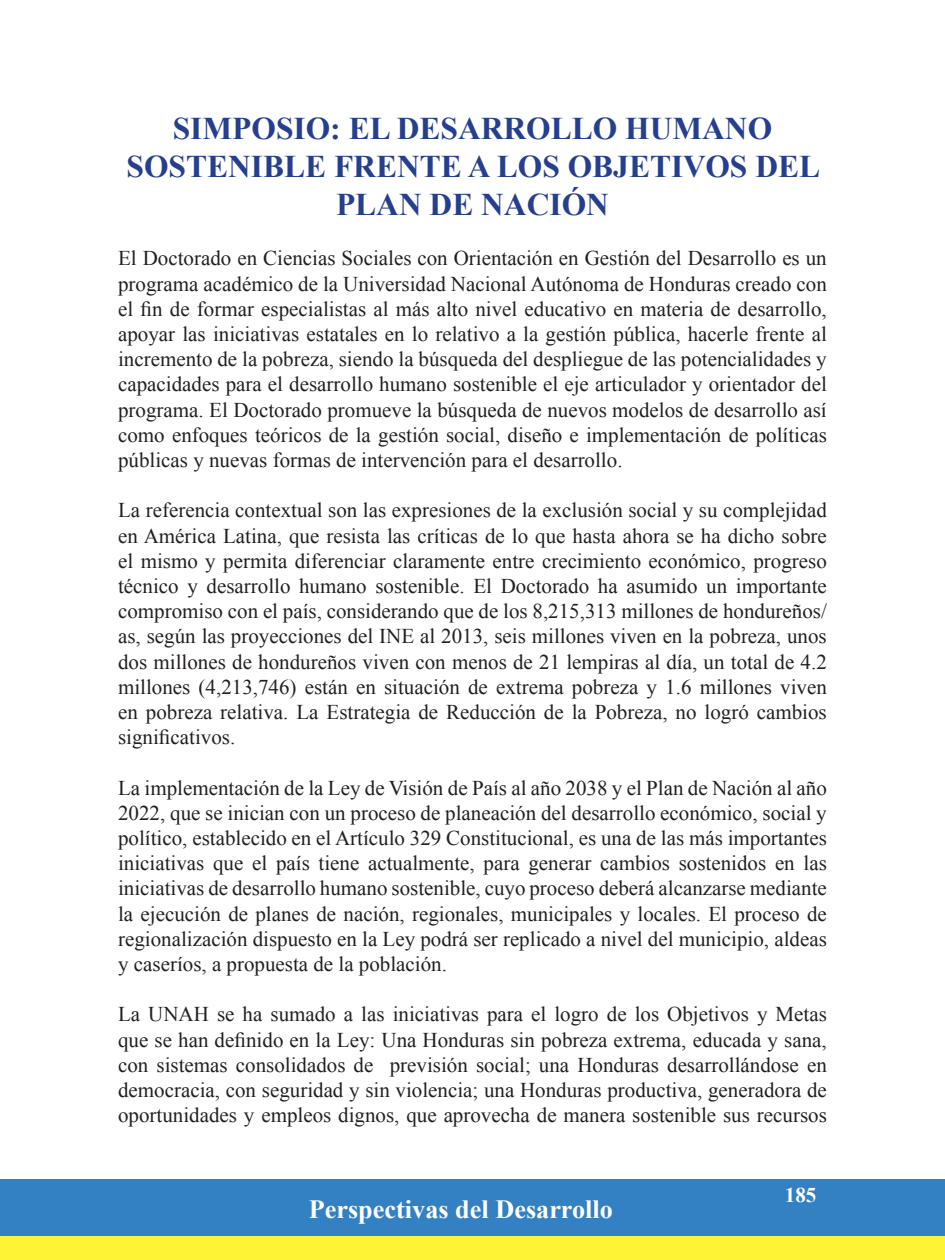
<style>
.page{position:relative;width:945px;height:1260px;background:#fff}
.page>*{position:absolute;margin:0;border:0;box-sizing:border-box;transform-origin:0 0}
.t1{font:700 31.5px/37.8px "Times New Roman";color:#253f8e;text-align:center}
.t2{font:700 26.25px "Times New Roman";color:#fff}
.t3{font:21px/25.2px "Times New Roman";color:#231f20;text-align:justify}
.t4{font:700 21px "Times New Roman";color:#fff}
</style>
<div class="page">
<div style="left:0;top:1179px;width:945px;height:81px;background:#3380c3"></div>
<div style="left:0;top:1236px;width:945px;height:24px;background:#fff335"></div>
<h1 class="t1" style="left:127px;top:109px;width:695px">SIMPOSIO: EL DESARROLLO HUMANO<br>SOSTENIBLE FRENTE A LOS OBJETIVOS DEL<br>PLAN DE NACIÓN</h1>
<p class="t3" style="left:118px;top:245px;width:710px">El Doctorado en Ciencias Sociales con Orientación en Gestión del Desarrollo es un programa académico de la Universidad Nacional Autónoma de Honduras creado con el fin de formar especialistas al más alto nivel educativo en materia de desarrollo, apoyar las iniciativas estatales en lo relativo a la gestión pública, hacerle frente al incremento de la pobreza, siendo la búsqueda del despliegue de las potencialidades y capacidades para el desarrollo humano sostenible el eje articulador y orientador del programa. El Doctorado promueve la búsqueda de nuevos modelos de desarrollo así como enfoques teóricos de la gestión social, diseño e implementación de políticas públicas y nuevas formas de intervención para el desarrollo.</p>
<p class="t3" style="left:118px;top:497px;width:710px">La referencia contextual son las expresiones de la exclusión social y su complejidad en América Latina, que resista las críticas de lo que hasta ahora se ha dicho sobre el mismo y permita diferenciar claramente entre crecimiento económico, progreso técnico y desarrollo humano sostenible. El Doctorado ha asumido un importante compromiso con el país, considerando que de los 8,215,313 millones de hondureños/ as, según las proyecciones del INE al 2013, seis millones viven en la pobreza, unos dos millones de hondureños viven con menos de 21 lempiras al día, un total de 4.2 millones (4,213,746) están en situación de extrema pobreza y 1.6 millones viven en pobreza relativa. La Estrategia de Reducción de la Pobreza, no logró cambios significativos.</p>
<p class="t3" style="left:118px;top:774px;width:710px">La implementación de la Ley de Visión de País al año 2038 y el Plan de Nación al año 2022, que se inician con un proceso de planeación del desarrollo económico, social y político, establecido en el Artículo 329 Constitucional, es una de las más importantes iniciativas que el país tiene actualmente, para generar cambios sostenidos en las iniciativas de desarrollo humano sostenible, cuyo proceso deberá alcanzarse mediante la ejecución de planes de nación, regionales, municipales y locales. El proceso de regionalización dispuesto en la Ley podrá ser replicado a nivel del municipio, aldeas y caseríos, a propuesta de la población.</p>
<p class="t3" style="left:118px;top:1001px;width:710px">La UNAH se ha sumado a las iniciativas para el logro de los Objetivos y Metas que se han definido en la Ley: Una Honduras sin pobreza extrema, educada y sana, con sistemas consolidados de previsión social; una Honduras desarrollándose en democracia, con seguridad y sin violencia; una Honduras productiva, generadora de oportunidades y empleos dignos, que aprovecha de manera sostenible sus recursos</p>
<p class="t2" style="left:309px;top:1191px;width:306px">Perspectivas del Desarrollo</p>
<p class="t4" style="left:785px;top:1180px;width:33px">185</p>
</div>
